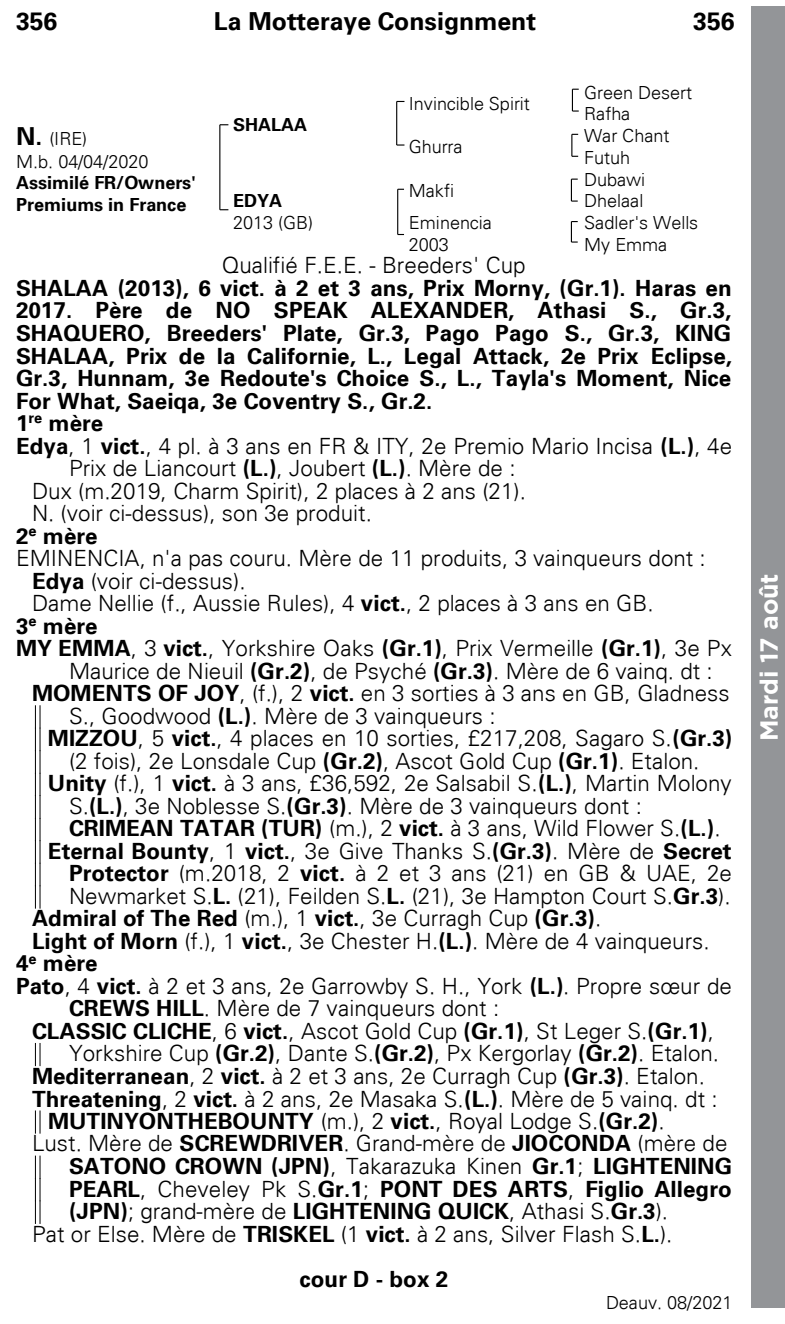
<style>
.page{position:relative;width:785px;height:1324px;background:#fff}
.page>*{position:absolute;margin:0;border:0;box-sizing:border-box;transform-origin:0 0}
.t1{font:700 24.75px "Univers 65";color:#000}
.t2{font:700 24.75px "Gotham";color:#fff}
.t3{font:300 22.5px/22.5px "Univers 45";color:#000}
.t4{font:700 22.5px/22.5px "Univers 65";color:#000}
.t5{font:300 18px/21.6px "Univers 45";letter-spacing:-.005em;color:#000}
.t6{font:700 18px/21.4px "Univers 65";color:#000}
.s1{font-family:"Univers 65";font-weight:700;font-size:24.75px}
.s2{font-family:"Univers 65";font-weight:700}
.s3{font-family:"Univers 45";font-weight:300}
</style>
<div class="page">
<svg style="left:35px;top:705px;width:6px;height:203px"></svg>
<svg style="left:35px;top:1043px;width:6px;height:22px"></svg>
<svg style="left:35px;top:1111px;width:6px;height:22px"></svg>
<svg style="left:35px;top:1156px;width:6px;height:67px"></svg>
<hr style="left:219px;top:125px;width:1px;height:85px;background:#000">
<svg style="left:396px;top:144px;width:8px;height:2px"></svg>
<hr style="left:396px;top:101px;width:1px;height:44px;background:#000">
<hr style="left:397px;top:189px;width:1px;height:45px;background:#000">
<hr style="left:570px;top:221px;width:2px;height:21px;background:#000">
<svg style="left:571px;top:134px;width:7px;height:23px"></svg>
<hr style="left:570px;top:179px;width:2px;height:22px;background:#000">
<svg style="left:572px;top:89px;width:6px;height:23px"></svg>
<div style="left:751px;top:6px;width:33px;height:1301px;background:#939598"></div>
<p class="t1" style="left:16px;top:7px;width:43px">356</p>
<p class="t1" style="left:214px;top:7px;width:324px">La Motteraye Consignment</p>
<p class="t1" style="left:693px;top:7px;width:43px">356</p>
<p class="t5" style="left:408px;top:92px;width:123px">Invincible Spirit</p>
<p class="t5" style="left:584px;top:82px;width:109px">Green Desert<br>Rafha</p>
<p class="t5" style="left:408px;top:136px;width:55px">Ghurra</p>
<p class="t5" style="left:584px;top:125px;width:87px">War Chant<br>Futuh</p>
<p class="t6" style="left:233px;top:114px;width:76px">SHALAA</p>
<p class="t5" style="left:16px;top:127px;width:134px;line-height:23.4px"><span class="s1">N.</span> (IRE)<br>M.b. 04/04/2020</p>
<p class="t6" style="left:16px;top:172px;width:181px">Assimilé FR/Owners'<br>Premiums in France</p>
<p class="t5" style="left:408px;top:179px;width:47px">Makfi</p>
<p class="t5" style="left:584px;top:169px;width:63px">Dubawi<br>Dhelaal</p>
<p class="t5" style="left:408px;top:212px;width:84px">Eminencia<br>2003</p>
<p class="t5" style="left:584px;top:212px;width:116px">Sadler's Wells<br>My Emma</p>
<p class="t3" style="left:222px;top:254px;width:305px">Qualifié F.E.E. - Breeders' Cup</p>
<p class="t4" style="left:16px;top:277px;width:717px">SHALAA (2013), 6 vict. à 2 et 3 ans, Prix Morny, (Gr.1). Haras en 2017. Père de NO SPEAK ALEXANDER, Athasi S., Gr.3, SHAQUERO, Breeders' Plate, Gr.3, Pago Pago S., Gr.3, KING SHALAA, Prix de la Californie, L., Legal Attack, 2e Prix Eclipse, Gr.3, Hunnam, 3e Redoute's Choice S., L., Tayla's Moment, Nice For What, Saeiqa, 3e Coventry S., Gr.2.<br>1<sup>re</sup> mère</p>
<p class="t3" style="left:16px;top:434px;width:717px"><span class="s2">Edya</span>, 1 <span class="s2">vict.</span>, 4 pl. à 3 ans en FR &amp; ITY, 2e Premio Mario Incisa <span class="s2">(L.)</span>, 4e</p>
<p class="t3" style="left:69px;top:457px;width:448px">Prix de Liancourt <span class="s2">(L.)</span>, Joubert <span class="s2">(L.)</span>. Mère de :</p>
<p class="t3" style="left:32px;top:479px;width:495px">Dux (m.2019, Charm Spirit), 2 places à 2 ans (21).</p>
<p class="t3" style="left:32px;top:502px;width:341px">N. (voir ci-dessus), son 3e produit.</p>
<p class="t4" style="left:16px;top:524px;width:83px">2<sup>e</sup> mère</p>
<p class="t3" style="left:32px;top:547px;width:675px;text-indent:-16px">EMINENCIA, n'a pas couru. Mère de 11 produits, 3 vainqueurs dont :<br><span class="s2">Edya</span> (voir ci-dessus).<br>Dame Nellie (f., Aussie Rules), 4 <span class="s2">vict.</span>, 2 places à 3 ans en GB.</p>
<p class="t4" style="left:16px;top:615px;width:83px">3<sup>e</sup> mère</p>
<p class="t3" style="left:16px;top:637px;width:717px"><span class="s2">MY EMMA</span>, 3 <span class="s2">vict.</span>, Yorkshire Oaks <span class="s2">(Gr.1)</span>, Prix Vermeille <span class="s2">(Gr.1)</span>, 3e Px</p>
<p class="t3" style="left:69px;top:659px;width:645px">Maurice de Nieuil <span class="s2">(Gr.2)</span>, de Psyché <span class="s2">(Gr.3)</span>. Mère de 6 vainq. dt :</p>
<p class="t3" style="left:32px;top:682px;width:699px"><span class="s2">MOMENTS OF JOY</span>, (f.), 2 <span class="s2">vict.</span> en 3 sorties à 3 ans en GB, Gladness</p>
<p class="t3" style="left:69px;top:704px;width:428px">S., Goodwood <span class="s2">(L.)</span>. Mère de 3 vainqueurs :</p>
<p class="t3" style="left:48px;top:727px;width:685px"><span class="s2">MIZZOU</span>, 5 <span class="s2">vict.</span>, 4 places en 10 sorties, £217,208, Sagaro S.<span class="s2">(Gr.3)</span></p>
<p class="t3" style="left:69px;top:749px;width:631px">(2 fois), 2e Lonsdale Cup <span class="s2">(Gr.2)</span>, Ascot Gold Cup <span class="s2">(Gr.1)</span>. Etalon.</p>
<p class="t3" style="left:48px;top:772px;width:685px"><span class="s2">Unity</span> (f.), 1 <span class="s2">vict.</span> à 3 ans, £36,592, 2e Salsabil S.<span class="s2">(L.)</span>, Martin Molony</p>
<p class="t3" style="left:69px;top:794px;width:574px">S.<span class="s2">(L.)</span>, 3e Noblesse S.<span class="s2">(Gr.3)</span>. Mère de 3 vainqueurs dont :</p>
<p class="t4" style="left:48px;top:817px;width:685px;text-align:center">CRIMEAN TATAR (TUR) <span class="s3">(m.), 2</span> vict. <span class="s3">à 3 ans, Wild Flower S.</span>(L.)<span class="s3">.<br></span>Eternal Bounty<span class="s3">, 1</span> vict.<span class="s3">, 3e Give Thanks S.</span>(Gr.3)<span class="s3">. Mère de</span> Secret</p>
<p class="t3" style="left:69px;top:862px;width:664px"><span class="s2">Protector</span> (m.2018, 2 <span class="s2">vict.</span> à 2 et 3 ans (21) en GB &amp; UAE, 2e<br>Newmarket S.<span class="s2">L.</span> (21), Feilden S.<span class="s2">L.</span> (21), 3e Hampton Court S.<span class="s2">Gr.3</span>).</p>
<p class="t4" style="left:32px;top:907px;width:571px">Admiral of The Red <span class="s3">(m.), 1</span> vict.<span class="s3">, 3e Curragh Cup</span> (Gr.3)<span class="s3">.</span></p>
<p class="t3" style="left:32px;top:929px;width:679px"><span class="s2">Light of Morn</span> (f.), 1 <span class="s2">vict.</span>, 3e Chester H.<span class="s2">(L.)</span>. Mère de 4 vainqueurs.</p>
<p class="t4" style="left:16px;top:952px;width:83px">4<sup>e</sup> mère</p>
<p class="t3" style="left:69px;top:974px;width:664px;text-indent:-53px"><span class="s2">Pato</span>, 4 <span class="s2">vict.</span> à 2 et 3 ans, 2e Garrowby S. H., York <span class="s2">(L.)</span>. Propre sœur de<br><span class="s2">CREWS HILL</span>. Mère de 7 vainqueurs dont :</p>
<p class="t4" style="left:32px;top:1020px;width:683px">CLASSIC CLICHE<span class="s3">, 6</span> vict.<span class="s3">, Ascot Gold Cup</span> (Gr.1)<span class="s3">, St Leger S.</span>(Gr.1)<span class="s3">,</span></p>
<p class="t3" style="left:32px;top:1042px;width:688px;text-indent:37px">Yorkshire Cup <span class="s2">(Gr.2)</span>, Dante S.<span class="s2">(Gr.2)</span>, Px Kergorlay <span class="s2">(Gr.2)</span>. Etalon.<br><span class="s2">Mediterranean</span>, 2 <span class="s2">vict.</span> à 2 et 3 ans, 2e Curragh Cup <span class="s2">(Gr.3)</span>. Etalon.<br><span class="s2">Threatening</span>, 2 <span class="s2">vict.</span> à 2 ans, 2e Masaka S.<span class="s2">(L.)</span>. Mère de 5 vainq. dt :</p>
<p class="t4" style="left:48px;top:1109px;width:618px">MUTINYONTHEBOUNTY <span class="s3">(m.), 2</span> vict.<span class="s3">, Royal Lodge S.</span>(Gr.2)<span class="s3">.</span></p>
<p class="t3" style="left:32px;top:1132px;width:697px">Lust. Mère de <span class="s2">SCREWDRIVER</span>. Grand-mère de <span class="s2">JIOCONDA</span> (mère de</p>
<p class="t4" style="left:69px;top:1155px;width:664px;text-align:justify">SATONO CROWN (JPN)<span class="s3">, Takarazuka Kinen</span> Gr.1<span class="s3">;</span> LIGHTENING PEARL<span class="s3">, Cheveley Pk S.</span>Gr.1<span class="s3">;</span> PONT DES ARTS<span class="s3">,</span> Figlio Allegro (JPN)<span class="s3">; grand-mère de</span> LIGHTENING QUICK<span class="s3">, Athasi S.</span>Gr.3<span class="s3">).</span></p>
<p class="t3" style="left:32px;top:1222px;width:641px">Pat or Else. Mère de <span class="s2">TRISKEL</span> (1 <span class="s2">vict.</span> à 2 ans, Silver Flash S.<span class="s2">L.</span>).</p>
<p class="t4" style="left:299px;top:1267px;width:150px">cour D - box 2</p>
<p class="t5" style="left:606px;top:1291px;width:128px">Deauv. 08/2021</p>
<p class="t6" style="left:233px;top:190px;width:51px">EDYA</p>
<p class="t5" style="left:233px;top:212px;width:82px">2013 (GB)</p>
<p class="t2" style="left:752px;top:741px;width:169px;rotate:-90deg">Mardi 17 août</p>
</div>
